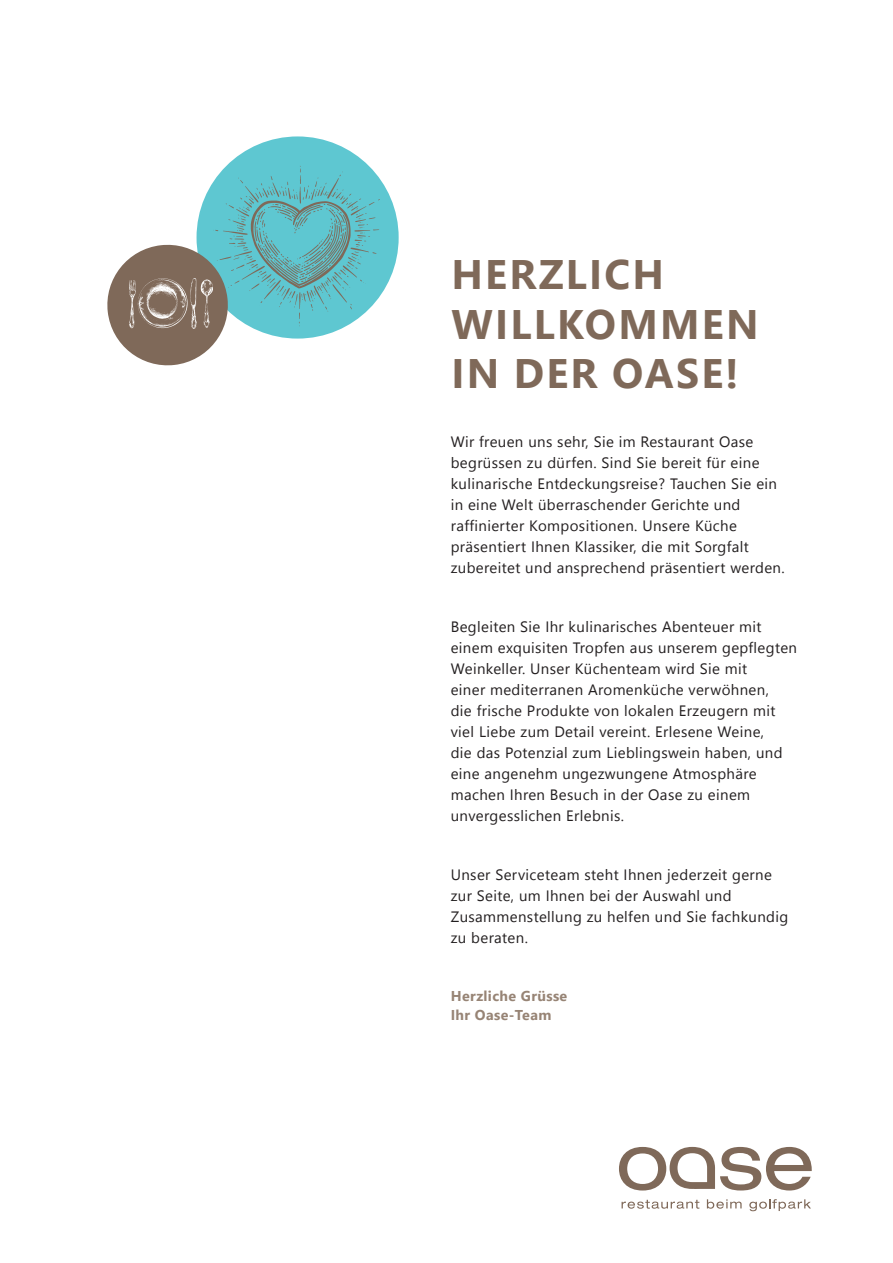
<style>
.page{position:relative;width:893px;height:1263px;background:#fff}
.page>*{position:absolute;margin:0;border:0;box-sizing:border-box;transform-origin:0 0}
.t1{font:700 41.25px/49.5px "Segoe UI";letter-spacing:.055em;color:#7f6959}
.t2{font:15px "Segoe UI Emoji";color:#231f20}
.t3{font:700 14.25px/19.5px "Segoe UI";letter-spacing:.025em;color:#978475}
</style>
<div class="page">
<div style="left:197px;top:136px;width:202px;height:203px;background:#5ec7d1;border-radius:50%"></div>
<img style="left:213px;top:163px;width:167px;height:166px">
<svg style="left:107px;top:241px;width:124px;height:125px"></svg>
<img style="left:129px;top:278px;width:84px;height:51px">
<svg style="left:720px;top:1147px;width:92px;height:43px"></svg>
<svg style="left:619px;top:1147px;width:96px;height:43px"></svg>
<svg style="left:622px;top:1200px;width:77px;height:9px"></svg>
<svg style="left:707px;top:1199px;width:35px;height:10px"></svg>
<svg style="left:749px;top:1199px;width:62px;height:12px"></svg>
<h1 class="t1" style="left:451px;top:247px;width:309px">HERZLICH<br>WILLKOMMEN<br>IN DER OASE!</h1>
<p class="t2" style="left:498px;top:433px;width:67px">◆ ■ ◆■▲ ▲</p>
<p class="t2" style="left:658px;top:433px;width:58px">▲▼ ◆ ■▼</p>
<p class="t2" style="left:483px;top:454px;width:84px">✓▲▲ ■ ◆ ✓</p>
<p class="t2" style="left:743px;top:454px;width:10px">■</p>
<p class="t2" style="left:459px;top:475px;width:51px">◆●■ ▲</p>
<p class="t2" style="left:592px;top:475px;width:59px">◆■▲ ▲</p>
<p class="t2" style="left:769px;top:475px;width:10px">■</p>
<p class="t2" style="left:524px;top:496px;width:24px">●▼ ✓</p>
<p class="t2" style="left:696px;top:496px;width:37px">▼ ◆■</p>
<p class="t2" style="left:538px;top:517px;width:97px">□ □▲▼□■ ■</p>
<p class="t2" style="left:474px;top:538px;width:137px">▲■▼ ▼ ■■ ●▲▲</p>
<p class="t2" style="left:458px;top:559px;width:86px">◆ ▼▼ ◆■</p>
<p class="t2" style="left:627px;top:559px;width:10px">■</p>
<p class="t2" style="left:673px;top:559px;width:54px">▲■▼ ▼</p>
<p class="t2" style="left:773px;top:559px;width:10px">■</p>
<p class="t2" style="left:477px;top:618px;width:40px">●▼■</p>
<p class="t2" style="left:576px;top:618px;width:51px">◆●■ ▲</p>
<p class="t2" style="left:651px;top:618px;width:71px">▲ ■▼ ◆</p>
<p class="t2" style="left:463px;top:639px;width:10px">■</p>
<p class="t2" style="left:513px;top:639px;width:82px">❑◆▲▼ ■ □</p>
<p class="t2" style="left:617px;top:639px;width:67px">■ ◆▲ ◆■▲</p>
<p class="t2" style="left:754px;top:639px;width:45px">● ▼■</p>
<p class="t2" style="left:477px;top:660px;width:34px">■ ●●</p>
<p class="t2" style="left:584px;top:660px;width:49px">✓ ■▼</p>
<p class="t2" style="left:463px;top:681px;width:10px">■</p>
<p class="t2" style="left:525px;top:681px;width:60px">▼ ■■</p>
<p class="t2" style="left:603px;top:681px;width:57px">□ ■✓</p>
<p class="t2" style="left:541px;top:702px;width:134px">□◆▼ ❖□■ ●□ ●■</p>
<p class="t2" style="left:573px;top:723px;width:35px">▼ ● ❖</p>
<p class="t2" style="left:669px;top:723px;width:37px">●▲■</p>
<p class="t2" style="left:744px;top:723px;width:10px">■</p>
<p class="t2" style="left:494px;top:744px;width:52px">▲ □▼ ■</p>
<p class="t2" style="left:635px;top:744px;width:34px">●■ ▲</p>
<p class="t2" style="left:691px;top:744px;width:10px">■</p>
<p class="t2" style="left:739px;top:744px;width:36px">■ ◆■</p>
<p class="t2" style="left:463px;top:765px;width:66px">■ ■ ■</p>
<p class="t2" style="left:616px;top:765px;width:45px">◆■ ■</p>
<p class="t2" style="left:683px;top:765px;width:36px">▼ □▲</p>
<p class="t2" style="left:607px;top:786px;width:10px">■</p>
<p class="t2" style="left:668px;top:786px;width:62px">▲ ◆ ■</p>
<p class="t2" style="left:451px;top:807px;width:26px">◆■❖</p>
<p class="t2" style="left:507px;top:807px;width:19px">▲▲●</p>
<p class="t2" style="left:553px;top:807px;width:69px">■ ● ■▲</p>
<p class="t2" style="left:584px;top:866px;width:79px">▲▼ ▼ ■■</p>
<p class="t2" style="left:458px;top:887px;width:71px">◆ ▼ ◆</p>
<p class="t2" style="left:697px;top:887px;width:27px">● ◆■</p>
<p class="t2" style="left:518px;top:908px;width:56px">■▲▼ ●●◆■</p>
<p class="t2" style="left:594px;top:908px;width:80px">◆ ● ■ ◆■</p>
<p class="t2" style="left:458px;top:929px;width:68px">◆ ▼ ■</p>
<p class="t3" style="left:451px;top:985px;width:118px">Herzliche Grüsse<br>Ihr Oase-Team</p>
</div>
